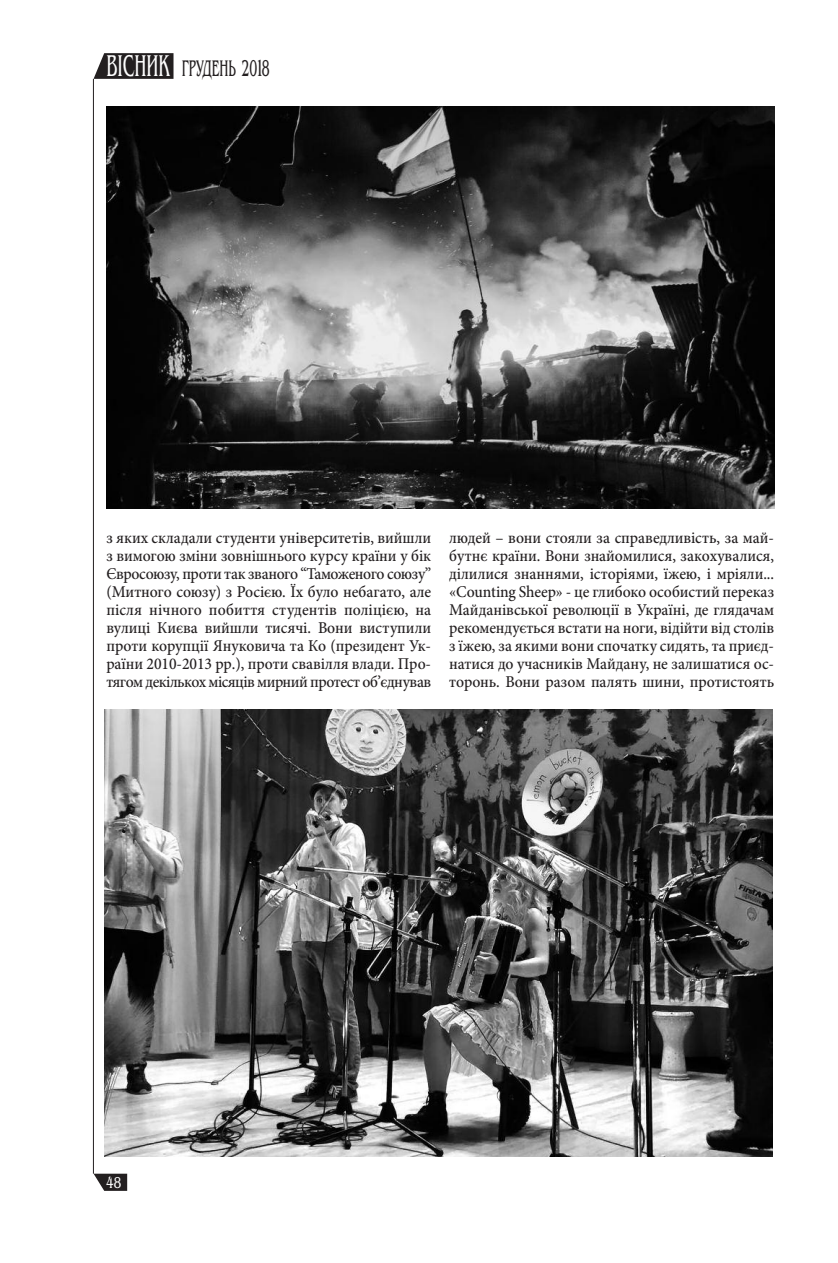
<style>
.page{position:relative;width:838px;height:1263px;background:#fff}
.page>*{position:absolute;margin:0;border:0;box-sizing:border-box;transform-origin:0 0}
.t1{font:31.5px "Benguiat";color:#fff;scale:.53 1}
.t2{font:23.7px "Benguiat";color:#231f20;scale:.53 1}
.t3{font:500 16.5px/18px "Minion Pro";letter-spacing:-.01em;color:#231f20;text-align:justify;scale:.95 1}
.t4{font:16.5px "Benguiat";color:#fff;scale:.74 1}
.s1{font-size:24px}
</style>
<div class="page">
<svg style="left:94px;top:1174px;width:33px;height:17px"></svg>
<svg style="left:94px;top:53px;width:79px;height:26px;background:#322f30"></svg>
<hr style="left:93px;top:79px;width:1px;height:1095px;background:#231f20">
<img style="left:104px;top:709px;width:668px;height:448px">
<img style="left:106px;top:106px;width:668px;height:402px">
<h1 class="t1" style="left:106px;top:47px;width:121px">ВIСнИК</h1>
<h2 class="t2" style="left:182px;top:54px;width:168px">грудень <span class="s1">2018</span></h2>
<p class="t3" style="left:106px;top:530px;width:343px">з яких складали студенти університетів, вийшли з вимогою зміни зовнішнього курсу країни у бік Євросоюзу, проти так званого “Таможеного союзу” (Митного союзу) з Росією. Їх було небагато, але після нічного побиття студентів поліцією, на вулиці Києва вийшли тисячі. Вони виступили проти корупції Януковича та Ко (президент Ук&shy;раїни 2010-2013 рр.), проти свавілля влади. Про&shy;тягом декількох місяців мирний протест об’єднував</p>
<p class="t3" style="left:449px;top:530px;width:343px">людей – вони стояли за справедливість, за май&shy;бутнє країни. Вони знайомилися, закохувалися, ділилися знаннями, історіями, їжею, і мріяли... «Counting Sheep» - це глибоко особистий переказ Майданівської революції в Україні, де глядачам рекомендується встати на ноги, відійти від столів з їжею, за якими вони спочатку сидять, та приєд&shy;натися до учасників Майдану, не залишатися ос&shy;торонь. Вони разом палять шини, протистоять</p>
<p class="t4" style="left:106px;top:1172px;width:23px">48</p>
</div>
